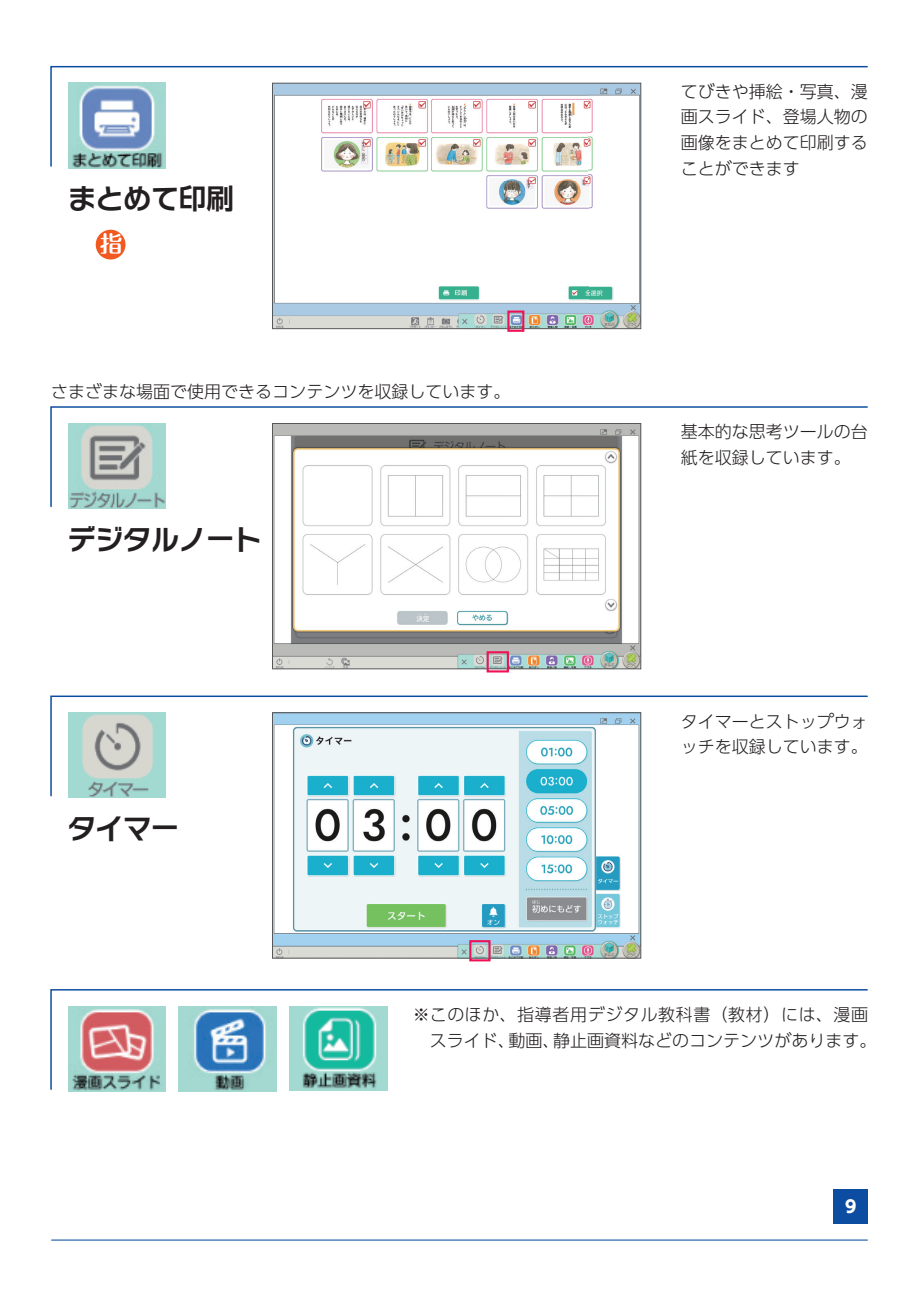
<style>
.page{position:relative;width:919px;height:1289px;background:#fff}
.page>*{position:absolute;margin:0;border:0;box-sizing:border-box;transform-origin:0 0}
.t1{font:700 27.6px "Typelabo N Std De";color:#231f20}
.t2{font:300 16.95px/25.5px "UD Shin Go Pro";color:#231f20}
.t3{font:700 16.95px "UD Shin Go Pro";color:#fff}
.s1{font-family:"UD Shin Go Pro De"}
</style>
<div class="page">
<img style="left:274px;top:797px;width:365px;height:159px">
<div style="left:96px;top:230px;width:29px;height:29px;background:#f15921;border-radius:50%"></div>
<svg style="left:100px;top:233px;width:21px;height:21px"></svg>
<svg style="left:50px;top:65px;width:818px;height:103px"></svg>
<svg style="left:50px;top:406px;width:818px;height:102px"></svg>
<svg style="left:50px;top:695px;width:818px;height:102px"></svg>
<svg style="left:50px;top:989px;width:818px;height:101px"></svg>
<img style="left:274px;top:85px;width:365px;height:242px">
<div style="left:272px;top:83px;width:369px;height:246px;border:1px solid #57585a"></div>
<hr style="left:52px;top:1239px;width:815px;height:1px;background:#0d4da1">
<div style="left:507px;top:310px;width:17px;height:22px;border:2px solid #ed1255"></div>
<div style="left:469px;top:940px;width:21px;height:21px;border:2px solid #ed1255"></div>
<img style="left:68px;top:83px;width:98px;height:85px">
<img style="left:68px;top:423px;width:98px;height:85px">
<img style="left:68px;top:712px;width:98px;height:85px">
<img style="left:68px;top:1006px;width:98px;height:85px">
<img style="left:179px;top:1006px;width:97px;height:85px">
<img style="left:289px;top:1006px;width:98px;height:84px">
<img style="left:274px;top:425px;width:365px;height:242px">
<div style="left:272px;top:423px;width:369px;height:246px;border:1px solid #57585a"></div>
<div style="left:486px;top:651px;width:23px;height:21px;border:2px solid #ed1255"></div>
<div style="left:833px;top:1188px;width:34px;height:34px;background:#0d4da1"></div>
<h1 class="t1" style="left:68px;top:178px;width:167px">まとめて<span class="s1">印刷</span></h1>
<p class="t2" style="left:51px;top:378px;width:461px">さまざまな場面で使用できるコンテンツを収録しています。</p>
<h1 class="t1" style="left:68px;top:518px;width:195px">デジタルノート</h1>
<h1 class="t1" style="left:68px;top:807px;width:112px">タイマー</h1>
<p class="t2" style="left:680px;top:78px;width:189px;text-align:justify">てびきや挿絵・写真、漫画スライド、登場人物の画像をまとめて印刷することができます</p>
<p class="t2" style="left:680px;top:418px;width:189px">基本的な思考ツールの台紙を収録しています。</p>
<p class="t2" style="left:680px;top:707px;width:189px">タイマーとストップウォッチを収録しています。</p>
<p class="t2" style="left:429px;top:1001px;width:448px;text-indent:-17px">※ このほか、指導者用デジタル教科書（教材）には、漫画スライド、動画、静止画資料などのコンテンツがあります。</p>
<p class="t3" style="left:845px;top:1192px;width:13px">9</p>
</div>
